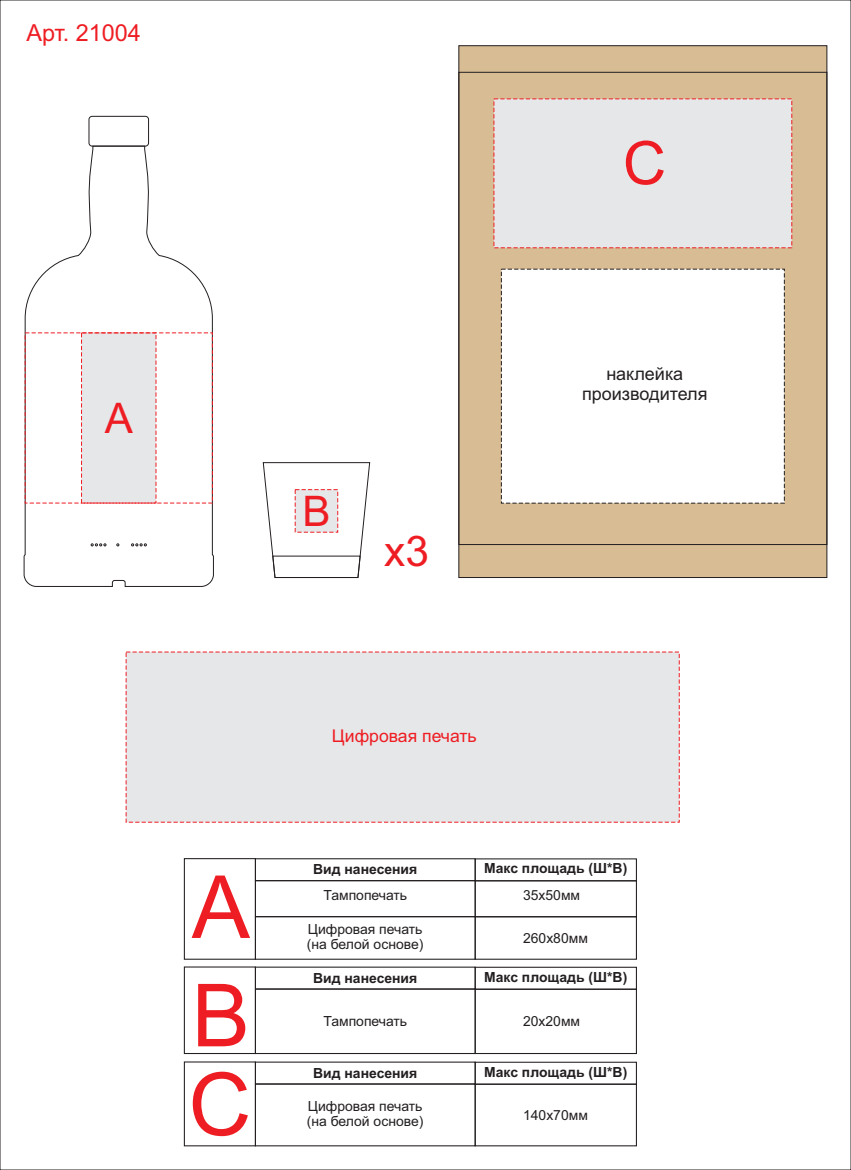
<style>
.page{position:relative;width:851px;height:1170px;background:#fff}
.page>*{position:absolute;margin:0;border:0;box-sizing:border-box;transform-origin:0 0}
.t1{font:87.07px/108.3px "Arial";color:#ee1d23}
.t2{font:59.93px "Arial";color:#ee1d23}
.t3{font:42.3px "Arial";color:#ee1d23}
.t4{font:42.15px "Arial";color:#ee1d23}
.t5{font:23.48px "Arial";color:#ee1d23}
.t6{font:18px/20.1px "Arial";color:#231f20;text-align:center}
.t7{font:17.55px "Arial";color:#ee1d23}
.t8{font:13.95px/15.5px "Arial";color:#231f20}
.t9{font:700 13.95px "Arial";color:#231f20}
</style>
<div class="page">
<div style="left:126px;top:651px;width:553px;height:171px;background:#e6e7e9"></div>
<div style="left:458px;top:45px;width:369px;height:533px;background:#d8bc94"></div>
<div style="left:493px;top:98px;width:299px;height:150px;background:#e6e7e9"></div>
<svg style="left:501px;top:269px;width:283px;height:234px"></svg>
<div style="left:255px;top:858px;width:220px;height:23px;border:1px solid #231f20"></div>
<div style="left:474px;top:966px;width:163px;height:23px;border:1px solid #231f20"></div>
<div style="left:474px;top:1061px;width:163px;height:23px;border:1px solid #231f20"></div>
<div style="left:184px;top:858px;width:72px;height:101px;border:1px solid #231f20"></div>
<div style="left:184px;top:966px;width:72px;height:87px;border:1px solid #231f20"></div>
<div style="left:184px;top:1061px;width:72px;height:85px;border:1px solid #231f20"></div>
<div style="left:255px;top:880px;width:220px;height:37px;border:1px solid #231f20"></div>
<div style="left:255px;top:988px;width:220px;height:65px;border:1px solid #231f20"></div>
<div style="left:255px;top:1083px;width:220px;height:63px;border:1px solid #231f20"></div>
<div style="left:474px;top:880px;width:163px;height:37px;border:1px solid #231f20"></div>
<div style="left:474px;top:988px;width:163px;height:65px;border:1px solid #231f20"></div>
<div style="left:474px;top:1083px;width:163px;height:63px;border:1px solid #231f20"></div>
<svg style="left:24px;top:146px;width:190px;height:441px"></svg>
<div style="left:89px;top:116px;width:60px;height:30px;border:1px solid #231f20;border-radius:3px"></div>
<svg style="left:91px;top:543px;width:15px;height:3px"></svg>
<svg style="left:131px;top:543px;width:16px;height:3px"></svg>
<div style="left:81px;top:334px;width:75px;height:167px;background:#e6e7e9"></div>
<svg style="left:263px;top:462px;width:107px;height:116px"></svg>
<h3 class="t5" style="left:26px;top:24px;width:116px">Арт. 21004</h3>
<h2 class="t2" style="left:622px;top:140px;width:45px">С</h2>
<h3 class="t4" style="left:105px;top:402px;width:30px">А</h3>
<h3 class="t4" style="left:302px;top:495px;width:30px">В</h3>
<h3 class="t3" style="left:384px;top:535px;width:46px">х3</h3>
<p class="t6" style="left:582px;top:365px;width:127px">наклейка производителя</p>
<h1 class="t1" style="left:192px;top:861px;width:60px">А<br>В</h1>
<h1 class="t1" style="left:188px;top:1058px;width:64px">С</h1>
<p class="t7" style="left:332px;top:728px;width:146px">Цифровая печать</p>
<p class="t9" style="left:313px;top:864px;width:106px">Вид нанесения</p>
<p class="t9" style="left:484px;top:863px;width:145px">Макс площадь (Ш*В)</p>
<p class="t8" style="left:323px;top:888px;width:85px">Тампопечать</p>
<p class="t8" style="left:523px;top:888px;width:59px">35х50мм</p>
<p class="t8" style="left:307px;top:922px;width:118px">Цифровая печать (на белой основе)</p>
<p class="t8" style="left:523px;top:931px;width:66px">260х80мм</p>
<p class="t9" style="left:313px;top:972px;width:106px">Вид нанесения</p>
<p class="t9" style="left:484px;top:971px;width:145px">Макс площадь (Ш*В)</p>
<p class="t8" style="left:323px;top:1014px;width:85px">Тампопечать</p>
<p class="t8" style="left:523px;top:1014px;width:59px">20х20мм</p>
<p class="t9" style="left:313px;top:1067px;width:106px">Вид нанесения</p>
<p class="t9" style="left:484px;top:1066px;width:145px">Макс площадь (Ш*В)</p>
<p class="t8" style="left:307px;top:1099px;width:118px">Цифровая печать (на белой основе)</p>
<p class="t8" style="left:523px;top:1108px;width:66px">140х70мм</p>
</div>
